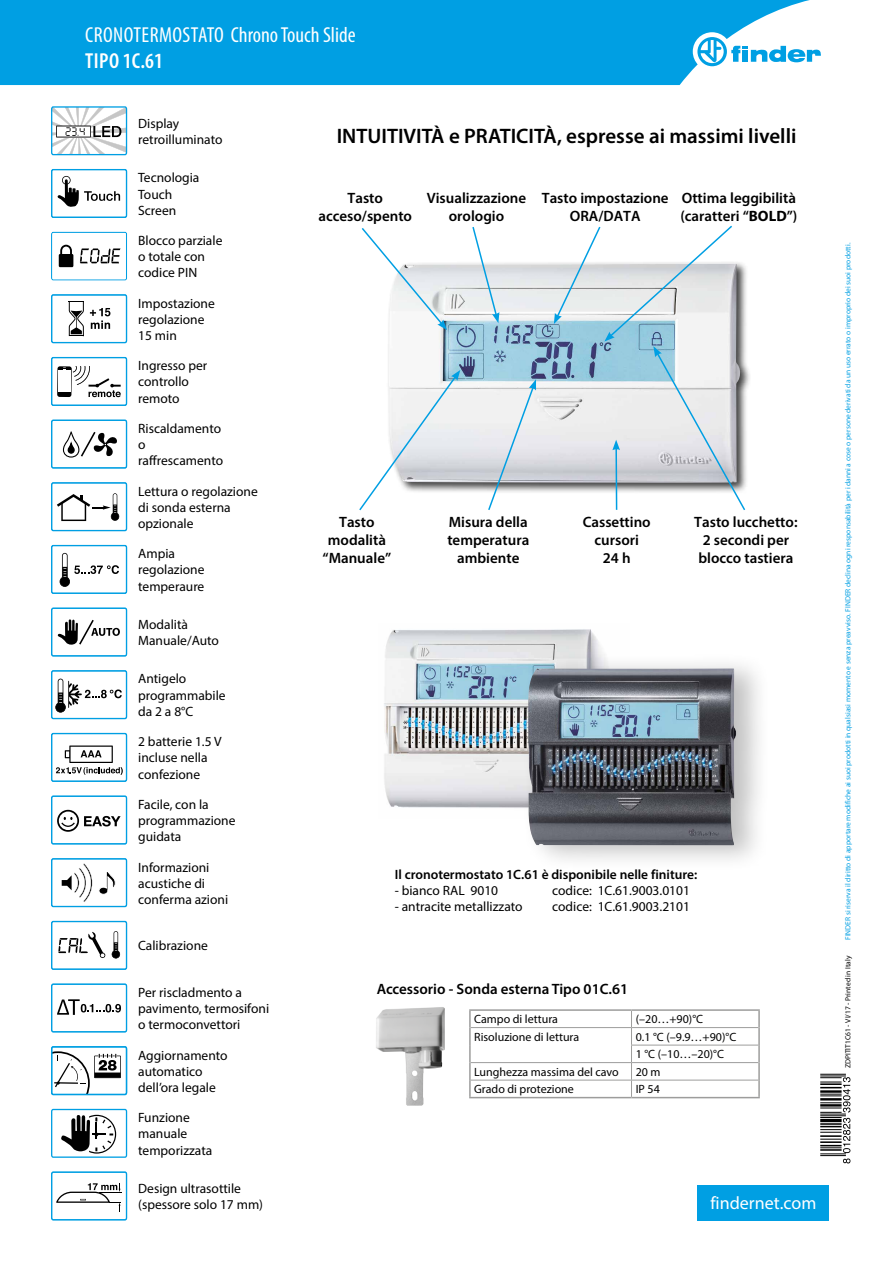
<style>
.page{position:relative;width:893px;height:1263px;background:#fff}
.page>*{position:absolute;margin:0;border:0;box-sizing:border-box;transform-origin:0 0}
.t1{font:condensed 21.75px "Myriad Pro";color:#fff}
.t2{font:600 condensed 21.75px "Myriad Pro";letter-spacing:.02em;color:#fff}
.t3{font:600 21px "Myriad Pro";color:#000}
.t4{font:18px "Myriad Pro";color:#fff}
.t5{font:600 15px/18px "Myriad Pro";color:#000;text-align:center}
.t6{font:13.5px/16.2px "Myriad Pro";color:#000}
.t7{font:600 13.5px "Myriad Pro";color:#000}
.t8{font:12px/17.5px "Myriad Pro";color:#000}
.t9{font:7.5px "Myriad Pro";color:#009fe3}
.t10{font:7.5px "Myriad Pro";color:#000}
.s1{font-weight:700}
</style>
<div class="page">
<div style="left:0;top:0;width:810px;height:85px;background:#009fe3"></div>
<div style="left:693px;top:32px;width:38px;height:39px;background:#fff;border-radius:50%"></div>
<svg style="left:697px;top:37px;width:124px;height:29px"></svg>
<div style="left:698px;top:1184px;width:131px;height:36px;background:#009fe3"></div>
<svg style="left:51px;top:1171px;width:76px;height:49px"></svg>
<svg style="left:53px;top:108px;width:74px;height:47px"></svg>
<div style="left:51px;top:106px;width:76px;height:49px;border:1px solid #009fe3;border-radius:2px"></div>
<svg style="left:51px;top:169px;width:76px;height:49px"></svg>
<svg style="left:51px;top:232px;width:76px;height:49px"></svg>
<svg style="left:51px;top:420px;width:76px;height:49px"></svg>
<svg style="left:51px;top:545px;width:76px;height:49px"></svg>
<svg style="left:51px;top:733px;width:76px;height:49px"></svg>
<svg style="left:51px;top:795px;width:76px;height:49px"></svg>
<svg style="left:51px;top:858px;width:76px;height:49px"></svg>
<svg style="left:51px;top:921px;width:76px;height:49px"></svg>
<svg style="left:51px;top:294px;width:76px;height:49px"></svg>
<svg style="left:51px;top:482px;width:76px;height:49px"></svg>
<svg style="left:51px;top:608px;width:76px;height:48px"></svg>
<svg style="left:51px;top:983px;width:76px;height:49px"></svg>
<svg style="left:51px;top:1046px;width:76px;height:49px"></svg>
<svg style="left:51px;top:1109px;width:76px;height:49px"></svg>
<svg style="left:820px;top:1074px;width:30px;height:89px"></svg>
<img style="left:384px;top:629px;width:218px;height:179px">
<div style="left:521px;top:652px;width:250px;height:220px;background:#000;opacity:.25"></div>
<img style="left:528px;top:668px;width:208px;height:177px">
<div style="left:387px;top:261px;width:364px;height:233px;background:#000;opacity:.75"></div>
<img style="left:389px;top:264px;width:165px;height:219px">
<svg style="left:471px;top:227px;width:28px;height:96px"></svg>
<svg style="left:487px;top:379px;width:49px;height:131px"></svg>
<svg style="left:359px;top:370px;width:101px;height:141px"></svg>
<svg style="left:361px;top:228px;width:86px;height:102px"></svg>
<svg style="left:554px;top:225px;width:193px;height:285px"></svg>
<img style="left:376px;top:1007px;width:69px;height:99px">
<hr style="left:469px;top:1009px;width:162px;height:2px;background:#9d9d9c">
<hr style="left:631px;top:1009px;width:129px;height:2px;background:#9d9d9c">
<svg style="left:469px;top:1011px;width:2px;height:86px"></svg>
<svg style="left:758px;top:1011px;width:2px;height:86px"></svg>
<hr style="left:469px;top:1097px;width:162px;height:1px;background:#9d9d9c">
<hr style="left:631px;top:1097px;width:129px;height:1px;background:#9d9d9c">
<hr style="left:471px;top:1027px;width:160px;height:1px;background:#9d9d9c">
<hr style="left:631px;top:1027px;width:127px;height:1px;background:#9d9d9c">
<hr style="left:631px;top:1045px;width:127px;height:1px;background:#9d9d9c">
<hr style="left:471px;top:1062px;width:160px;height:1px;background:#9d9d9c">
<hr style="left:631px;top:1062px;width:127px;height:1px;background:#9d9d9c">
<hr style="left:471px;top:1080px;width:160px;height:1px;background:#9d9d9c">
<hr style="left:631px;top:1080px;width:127px;height:1px;background:#9d9d9c">
<svg style="left:631px;top:1011px;width:1px;height:86px"></svg>
<svg style="left:51px;top:357px;width:76px;height:49px"></svg>
<svg style="left:51px;top:670px;width:76px;height:49px"></svg>
<h1 class="t1" style="left:85px;top:21px;width:272px">CRONOTERMOSTATO Chrono Touch Slide</h1>
<h1 class="t2" style="left:85px;top:49px;width:79px">TIPO 1C.61</h1>
<p class="t6" style="left:138px;top:115px;width:86px">Display retroilluminato</p>
<p class="t6" style="left:138px;top:169px;width:63px">Tecnologia<br>Touch<br>Screen</p>
<p class="t6" style="left:138px;top:232px;width:86px">Blocco parziale o totale con codice PIN</p>
<p class="t6" style="left:138px;top:295px;width:78px">Impostazione regolazione<br>15 min</p>
<p class="t6" style="left:138px;top:357px;width:71px">Ingresso per controllo remoto</p>
<p class="t6" style="left:138px;top:420px;width:86px">Riscaldamento o raffrescamento</p>
<p class="t6" style="left:138px;top:483px;width:121px">Lettura o regolazione di sonda esterna opzionale</p>
<p class="t6" style="left:138px;top:545px;width:68px">Ampia regolazione temperaure</p>
<p class="t6" style="left:138px;top:616px;width:82px">Modalità<br>Manuale/Auto</p>
<p class="t6" style="left:138px;top:670px;width:89px">Antigelo programmabile da 2 a 8°C</p>
<p class="t6" style="left:138px;top:733px;width:85px">2 batterie 1.5 V incluse nella confezione</p>
<p class="t6" style="left:138px;top:796px;width:99px">Facile, con la programmazione guidata</p>
<p class="t6" style="left:138px;top:859px;width:92px">Informazioni acustiche di conferma azioni</p>
<p class="t6" style="left:138px;top:937px;width:71px">Calibrazione</p>
<p class="t6" style="left:138px;top:984px;width:132px">Per riscladmento a pavimento, termosifoni o termoconvettori</p>
<p class="t6" style="left:138px;top:1047px;width:91px">Aggiornamento automatico dell’ora legale</p>
<p class="t6" style="left:138px;top:1109px;width:76px">Funzione manuale temporizzata</p>
<p class="t6" style="left:138px;top:1180px;width:126px">Design ultrasottile (spessore solo 17 mm)</p>
<h2 class="t3" style="left:337px;top:123px;width:461px">INTUITIVITÀ e PRATICITÀ, espresse ai massimi livelli</h2>
<p class="t5" style="left:318px;top:188px;width:95px">Tasto acceso/spento</p>
<p class="t5" style="left:427px;top:188px;width:101px">Visualizzazione orologio</p>
<p class="t5" style="left:542px;top:188px;width:128px">Tasto impostazione<br>ORA/DATA</p>
<p class="t5" style="left:680px;top:188px;width:119px;text-align:left">Ottima leggibilità (caratteri “<span class="s1">BOLD</span>”)</p>
<p class="t5" style="left:323px;top:513px;width:70px">Tasto modalità “Manuale”</p>
<p class="t5" style="left:447px;top:513px;width:83px">Misura della temperatura ambiente</p>
<p class="t5" style="left:583px;top:513px;width:70px">Cassettino cursori<br>24 h</p>
<p class="t5" style="left:694px;top:513px;width:105px;text-align:left">Tasto lucchetto:<br>2 secondi per blocco tastiera</p>
<p class="t7" style="left:395px;top:866px;width:304px">Il cronotermostato 1C.61 è disponibile nelle finiture:</p>
<p class="t6" style="left:395px;top:882px;width:105px">- bianco RAL 9010</p>
<p class="t6" style="left:552px;top:882px;width:139px">codice: 1C.61.9003.0101</p>
<p class="t6" style="left:395px;top:899px;width:129px">- antracite metallizzato</p>
<p class="t6" style="left:552px;top:899px;width:139px">codice: 1C.61.9003.2101</p>
<p class="t5" style="left:377px;top:979px;width:253px">Accessorio - Sonda esterna Tipo 01C.61</p>
<p class="t8" style="left:474px;top:1010px;width:85px">Campo di lettura</p>
<p class="t8" style="left:636px;top:1010px;width:69px">(–20…+90)°C</p>
<p class="t8" style="left:474px;top:1028px;width:107px">Risoluzione di lettura</p>
<p class="t8" style="left:636px;top:1028px;width:102px">0.1 °C (–9.9…+90)°C<br>1 °C (–10…–20)°C</p>
<p class="t8" style="left:474px;top:1063px;width:146px">Lunghezza massima del cavo</p>
<p class="t8" style="left:636px;top:1063px;width:26px">20 m</p>
<p class="t8" style="left:474px;top:1080px;width:101px">Grado di protezione</p>
<p class="t8" style="left:636px;top:1080px;width:26px">IP 54</p>
<h3 class="t4" style="left:710px;top:1192px;width:108px">findernet.com</h3>
<p class="t9" style="left:843px;top:940px;width:699px;rotate:-90deg">FINDER si riserva il diritto di apportare modifiche ai suoi prodotti in qualsiasi momento e senza preavviso. FINDER declina ogni responsabilità per i danni a cose o persone derivati da un uso errato o improprio dei suoi prodotti.</p>
<p class="t10" style="left:843px;top:1068px;width:114px;rotate:-90deg">ZDPITIT1C61 - VI/17 - Printed in Italy</p>
</div>
